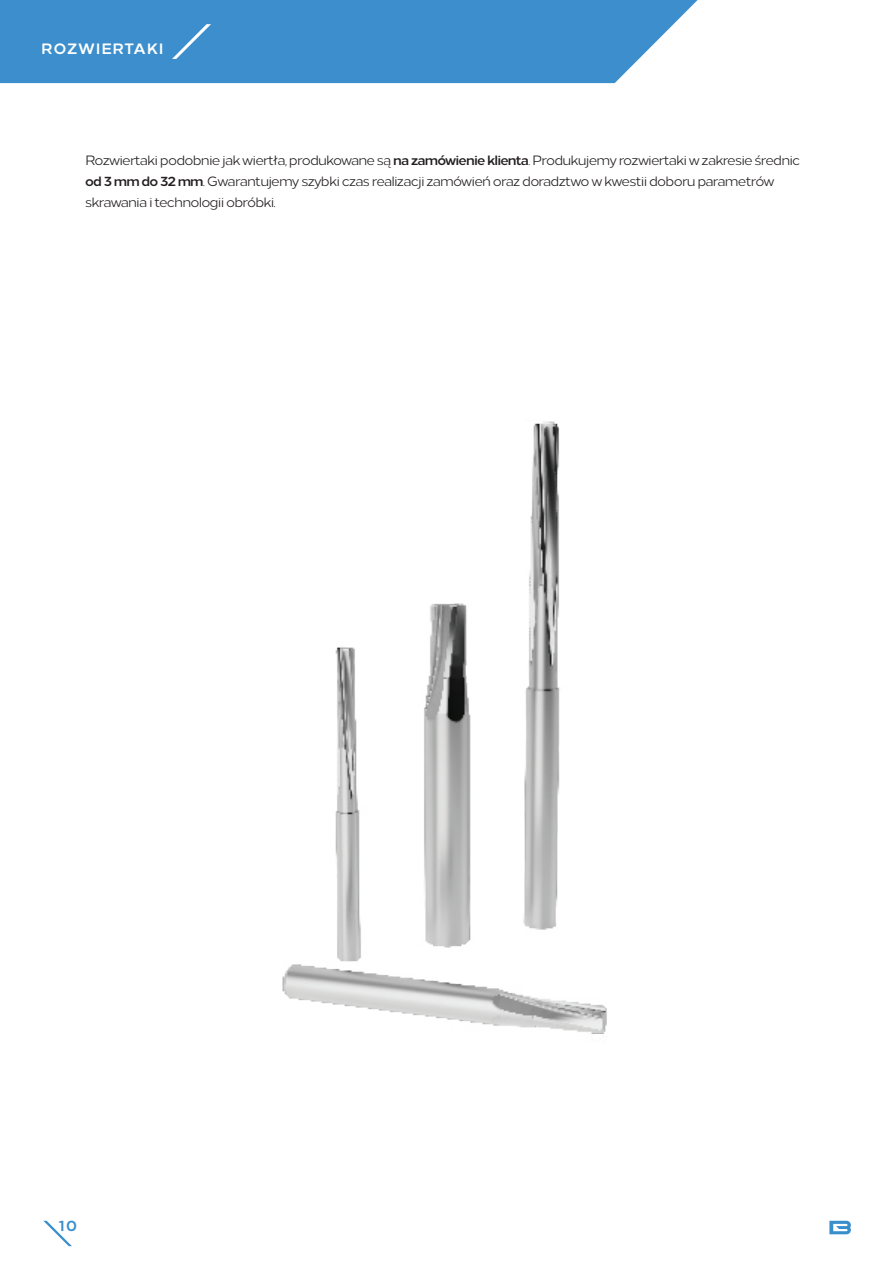
<style>
.page{position:relative;width:893px;height:1263px;background:#fff}
.page>*{position:absolute;margin:0;border:0;box-sizing:border-box;transform-origin:0 0}
.t1{font:700 15px "Loew";letter-spacing:.05em;color:#fff}
.t2{font:700 15px "Loew";color:#398ecc}
.t3{font:13.5px/21px "Loew";letter-spacing:-.06em;color:#231f20}
.s1{font-weight:700}
</style>
<div class="page">
<div style="left:0;top:0;width:698px;height:83px;background:#3c8ecc"></div>
<img style="left:282px;top:421px;width:325px;height:613px">
<svg style="left:829px;top:1221px;width:22px;height:13px"></svg>
<svg style="left:43px;top:1221px;width:29px;height:25px"></svg>
<p class="t1" style="left:41px;top:37px;width:124px">ROZWIERTAKI</p>
<p class="t3" style="left:85px;top:149px;width:717px">Rozwiertaki podobnie jak wiertła, produkowane są <span class="s1">na zamówienie klienta</span>. Produkujemy rozwiertaki w zakresie średnic <span class="s1">od 3 mm do 32 mm</span>. Gwarantujemy szybki czas realizacji zamówień oraz doradztwo w kwestii doboru parametrów skrawania i technologii obróbki.</p>
<p class="t2" style="left:59px;top:1213px;width:20px">10</p>
</div>
